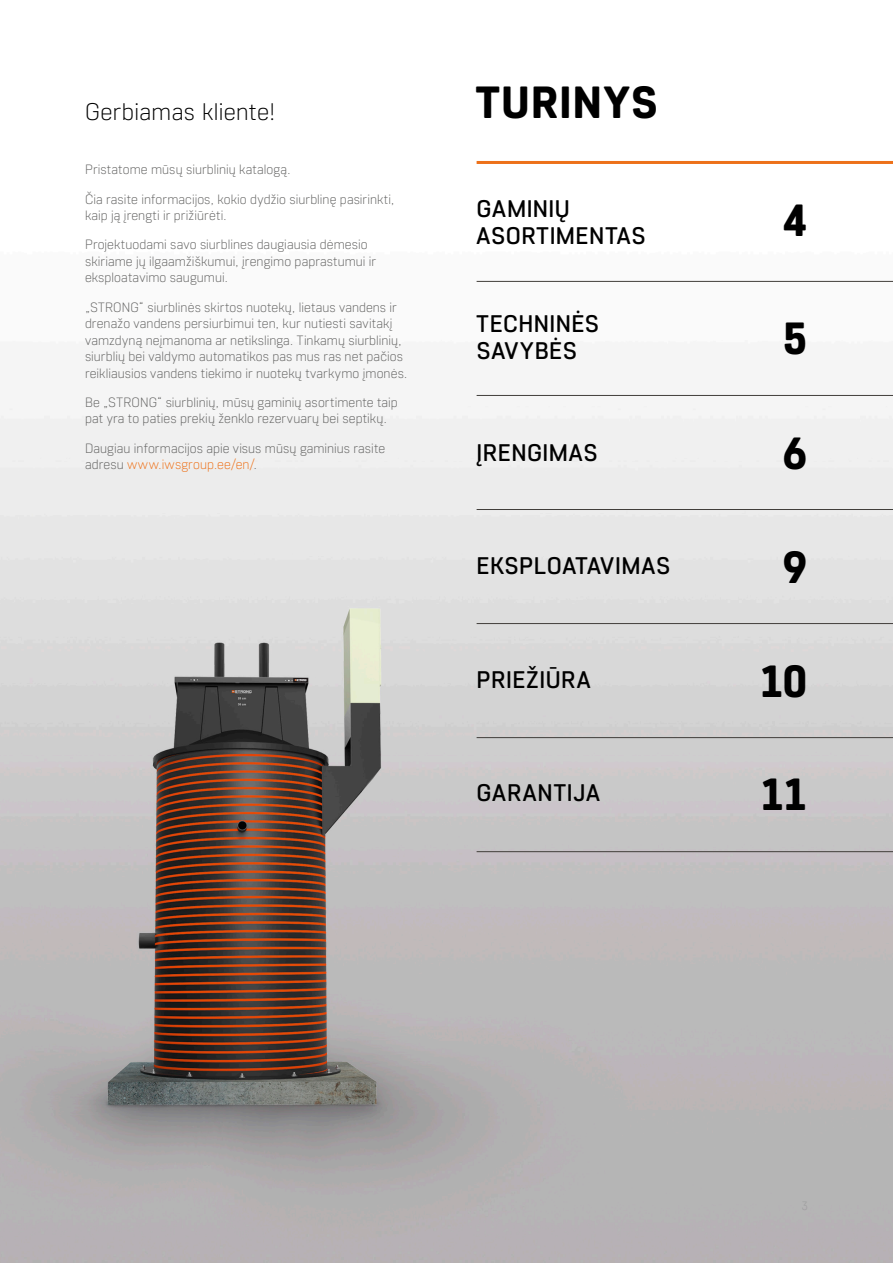
<style>
.page{position:relative;width:893px;height:1263px;background:#fff}
.page>*{position:absolute;margin:0;border:0;box-sizing:border-box;transform-origin:0 0}
.t1{font:800 45px "Core Sans R65";letter-spacing:.015em;color:#000}
.t2{font:500 24px/27px "Core Sans R45";letter-spacing:.02em;color:#000}
.t3{font:300 24px "Core Sans R25";letter-spacing:.01em;color:#000}
.t4{font:500 24px "Core Sans R45";letter-spacing:.04em;color:#000}
.t5{font:300 13.5px/16.5px "Core Sans R25";letter-spacing:.005em;color:#626261}
.s1{color:#ed7119}
</style>
<div class="page">
<img style="left:0;top:161px;width:893px;height:1102px">
<hr style="left:477px;top:161px;width:416px;height:3px;background:#ed7119">
<hr style="left:477px;top:281px;width:416px;height:1px;background:#413e3a">
<hr style="left:477px;top:623px;width:416px;height:1px;background:#413e3a">
<hr style="left:477px;top:395px;width:416px;height:1px;background:#413e3a">
<hr style="left:477px;top:737px;width:416px;height:1px;background:#413e3a">
<hr style="left:477px;top:509px;width:416px;height:1px;background:#413e3a">
<hr style="left:477px;top:851px;width:416px;height:1px;background:#413e3a">
<h2 class="t3" style="left:85px;top:96px;width:192px">Gerbiamas kliente!</h2>
<p class="t5" style="left:85px;top:155px;width:311px;line-height:29.2px">Pristatome mūsų siurblinių katalogą.<br>Čia rasite informacijos, kokio dydžio siurblinę pasirinkti,</p>
<p class="t5" style="left:85px;top:200px;width:284px;line-height:29.2px">kaip ją įrengti ir prižiūrėti.<br>Projektuodami savo siurblines daugiausia dėmesio</p>
<p class="t5" style="left:85px;top:252px;width:293px">skiriame jų ilgaamžiškumui, įrengimo paprastumui ir eksploatavimo saugumui.</p>
<p class="t5" style="left:85px;top:298px;width:324px">„STRONG“ siurblinės skirtos nuotekų, lietaus vandens ir drenažo vandens persiurbimui ten, kur nutiesti savitakį vamzdyną neįmanoma ar netikslinga. Tinkamų siurblinių, siurblių bei valdymo automatikos pas mus ras net pačios reikliausios vandens tiekimo ir nuotekų tvarkymo įmonės.</p>
<p class="t5" style="left:85px;top:393px;width:314px">Be „STRONG“ siurblinių, mūsų gaminių asortimente taip pat yra to paties prekių ženklo rezervuarų bei septikų.</p>
<p class="t5" style="left:85px;top:439px;width:302px">Daugiau informacijos apie visus mūsų gaminius rasite adresu <span class="s1">www.iwsgroup.ee/en/</span>.</p>
<h1 class="t1" style="left:476px;top:73px;width:184px">TURINYS</h1>
<h2 class="t2" style="left:477px;top:195px;width:170px">GAMINIŲ<br>ASORTIMENTAS</h2>
<h2 class="t2" style="left:477px;top:309px;width:124px">TECHNINĖS<br>SAVYBĖS</h2>
<h2 class="t2" style="left:477px;top:438px;width:122px">ĮRENGIMAS</h2>
<h2 class="t2" style="left:477px;top:551px;width:195px">EKSPLOATAVIMAS</h2>
<h2 class="t2" style="left:477px;top:665px;width:116px">PRIEŽIŪRA</h2>
<h2 class="t4" style="left:477px;top:777px;width:125px">GARANTIJA</h2>
<h1 class="t1" style="left:782px;top:192px;width:27px">4</h1>
<h1 class="t1" style="left:782px;top:309px;width:27px">5</h1>
<h1 class="t1" style="left:782px;top:424px;width:27px">6</h1>
<h1 class="t1" style="left:782px;top:538px;width:27px">9</h1>
<h1 class="t1" style="left:758px;top:652px;width:51px">10</h1>
<h1 class="t1" style="left:759px;top:765px;width:50px">11</h1>
</div>
